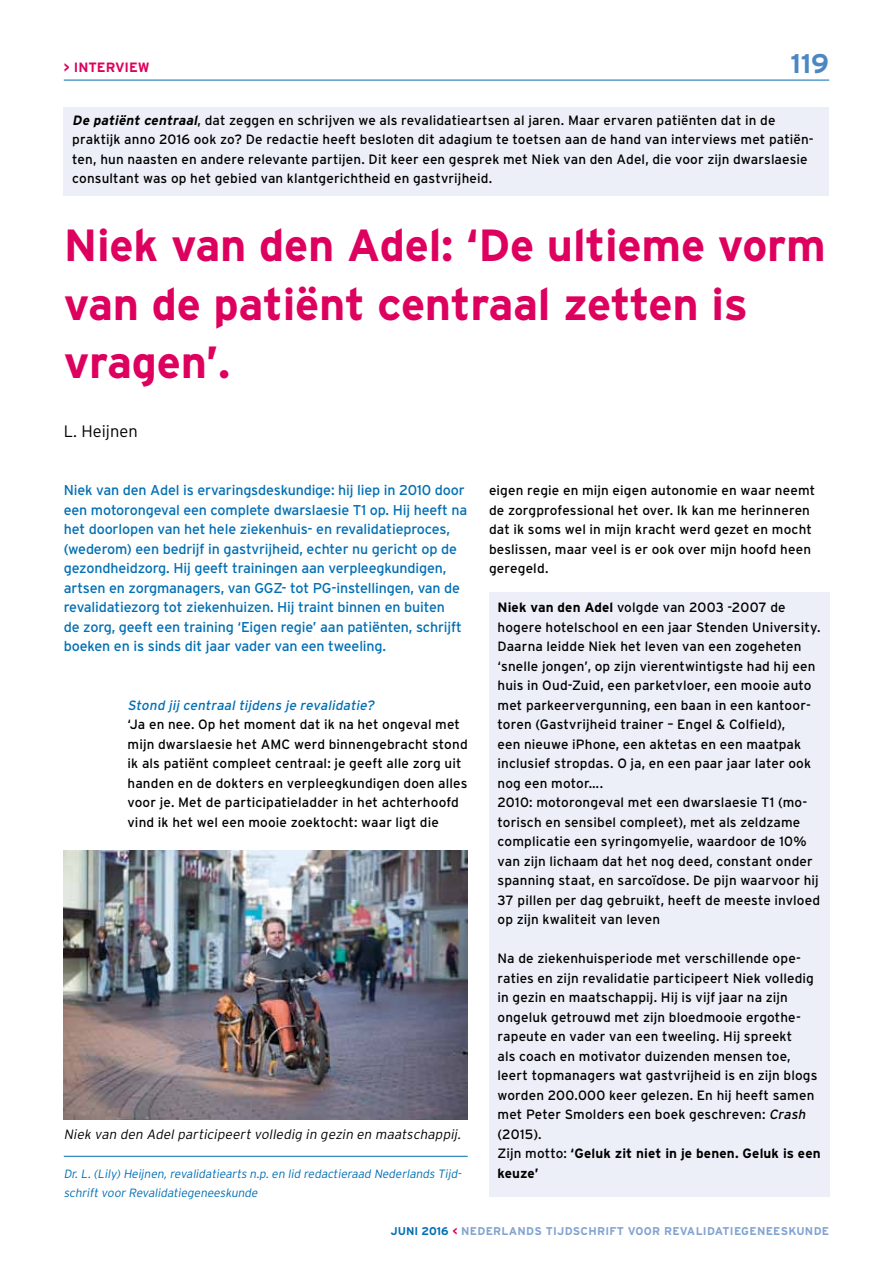
<style>
.page{position:relative;width:893px;height:1263px;background:#fff}
.page>*{position:absolute;margin:0;border:0;box-sizing:border-box;transform-origin:0 0}
.t1{font:700 45px/58.5px "Interstate";letter-spacing:-.005em;color:#de005e}
.t2{font:700 27px "Interstate";color:#4b87c2}
.t3{font:300 16.5px "Interstate";color:#000}
.t4{font:14.25px/19.5px "Interstate";letter-spacing:-.01em;color:#006fb4}
.t5{font:13.5px/19.5px "Interstate";letter-spacing:.01em;color:#000}
.t6{font:italic 300 13.5px "Interstate";color:#000}
.t7{font:700 13.5px "Interstate";color:#de005e}
.t8{font:italic 300 12px/19.5px "Interstate";color:#006fb4}
.t9{font:700 11.25px "Interstate";letter-spacing:.025em;color:#81a3d1}
.t10{font:700 11.25px "Interstate";color:#006fb4}
.s1{font-weight:700;font-style:italic}
.s2{font-style:italic;color:#006fb4}
.s3{font-weight:700}
.s4{font-style:italic}
.s5{color:#006fb4}
.s6{color:#de005e}
</style>
<div class="page">
<hr style="left:64px;top:80px;width:765px;height:1px;background:#006fb4">
<div style="left:64px;top:107px;width:765px;height:89px;background:#eceff7"></div>
<hr style="left:64px;top:1156px;width:404px;height:1px;background:#006fb4">
<div style="left:489px;top:592px;width:340px;height:605px;background:#eceff7"></div>
<img style="left:64px;top:850px;width:404px;height:269px">
<p class="t7" style="left:64px;top:59px;width:19px">&gt; intervie</p>
<p class="t7" style="left:138px;top:59px;width:13px">w</p>
<p class="t2" style="left:790px;top:48px;width:40px">119</p>
<p class="t5" style="left:72px;top:110px;width:743px"><span class="s1">De patiënt centraal</span>, dat zeggen en schrijven we als revalidatieartsen al jaren. Maar ervaren patiënten dat in de praktijk anno 2016 ook zo? De redactie heeft besloten dit adagium te toetsen aan de hand van interviews met patiën&shy;ten, hun naasten en andere relevante partijen. Dit keer een gesprek met Niek van den Adel, die voor zijn dwarslaesie consultant was op het gebied van klantgerichtheid en gastvrijheid.</p>
<p class="t1" style="left:64px;top:216px;width:764px">Niek van den Adel: ‘De ultieme vorm van de patiënt centraal zetten is vragen’.</p>
<p class="t3" style="left:64px;top:422px;width:75px">L. Heijnen</p>
<p class="t4" style="left:64px;top:480px;width:405px">Niek van den Adel is ervaringsdeskundige: hij liep in 2010 door een motorongeval een complete dwarslaesie T1 op. Hij heeft na het doorlopen van het hele ziekenhuis- en revalidatieproces, (wederom) een bedrijf in gastvrijheid, echter nu gericht op de gezondheidzorg. Hij geeft trainingen aan verpleegkundigen, artsen en zorgmanagers, van GGZ- tot PG-instellingen, van de revalidatiezorg tot ziekenhuizen. Hij traint binnen en buiten<br>de zorg, geeft een training ‘Eigen regie’ aan patiënten, schrijft boeken en is sinds dit jaar vader van een tweeling.</p>
<p class="t5" style="left:128px;top:695px;width:342px"><span class="s2">Stond jij centraal tijdens je revalidatie?<br></span>‘Ja en nee. Op het moment dat ik na het ongeval met mijn dwarslaesie het AMC werd binnengebracht stond ik als patiënt compleet centraal: je geeft alle zorg uit handen en de dokters en verpleegkundigen doen alles voor je. Met de participatieladder in het achterhoofd vind ik het wel een mooie zoektocht: waar ligt die</p>
<p class="t6" style="left:64px;top:1126px;width:401px">Niek van den Adel participeert volledig in gezin en maatschappij.</p>
<p class="t8" style="left:64px;top:1164px;width:401px">Dr. L. (Lily) Heijnen, revalidatiearts n.p. en lid redactieraad Nederlands Tijd&shy;schrift voor Revalidatiegeneeskunde</p>
<p class="t5" style="left:489px;top:481px;width:328px">eigen regie en mijn eigen autonomie en waar neemt de zorgprofessional het over. Ik kan me herinneren dat ik soms wel in mijn kracht werd gezet en mocht beslissen, maar veel is er ook over mijn hoofd heen geregeld.</p>
<p class="t5" style="left:497px;top:598px;width:324px"><span class="s3">Niek van den Adel</span> volgde van 2003 -2007 de hogere hotelschool en een jaar Stenden University.<br>Daarna leidde Niek het leven van een zogeheten ‘snelle jongen’, op zijn vierentwintigste had hij een huis in Oud-Zuid, een parketvloer, een mooie auto met parkeervergunning, een baan in een kantoor&shy;toren (Gastvrijheid trainer – Engel &amp; Colfield),<br>een nieuwe iPhone, een aktetas en een maatpak inclusief stropdas. O ja, en een paar jaar later ook nog een motor….<br>2010: motorongeval met een dwarslaesie T1 (mo&shy;torisch en sensibel compleet), met als zeldzame complicatie een syringomyelie, waardoor de 10% van zijn lichaam dat het nog deed, constant onder spanning staat, en sarcoïdose. De pijn waarvoor hij 37 pillen per dag gebruikt, heeft de meeste invloed op zijn kwaliteit van leven</p>
<p class="t5" style="left:497px;top:949px;width:325px">Na de ziekenhuisperiode met verschillende ope&shy;raties en zijn revalidatie participeert Niek volledig in gezin en maatschappij. Hij is vijf jaar na zijn ongeluk getrouwd met zijn bloedmooie ergothe&shy;rapeute en vader van een tweeling. Hij spreekt<br>als coach en motivator duizenden mensen toe, leert topmanagers wat gastvrijheid is en zijn blogs worden 200.000 keer gelezen. En hij heeft samen met Peter Smolders een boek geschreven: <span class="s4">Crash </span>(2015).<br>Zijn motto: <span class="s3">‘Geluk zit niet in je benen. Geluk is een keuze’</span></p>
<p class="t10" style="left:390px;top:1225px;width:15px">juni</p>
<p class="t9" style="left:422px;top:1225px;width:57px"><span class="s5">2016</span> <span class="s6">&lt;</span> Neder</p>
<p class="t9" style="left:502px;top:1225px;width:17px">land</p>
<p class="t9" style="left:534px;top:1225px;width:54px">s Tijdschri</p>
<p class="t9" style="left:609px;top:1225px;width:28px">ft voor</p>
<p class="t9" style="left:664px;top:1225px;width:17px">Reva</p>
<p class="t9" style="left:696px;top:1225px;width:15px">lidatie</p>
<p class="t9" style="left:741px;top:1225px;width:17px">genee</p>
<p class="t9" style="left:781px;top:1225px;width:25px">skunde</p>
</div>
